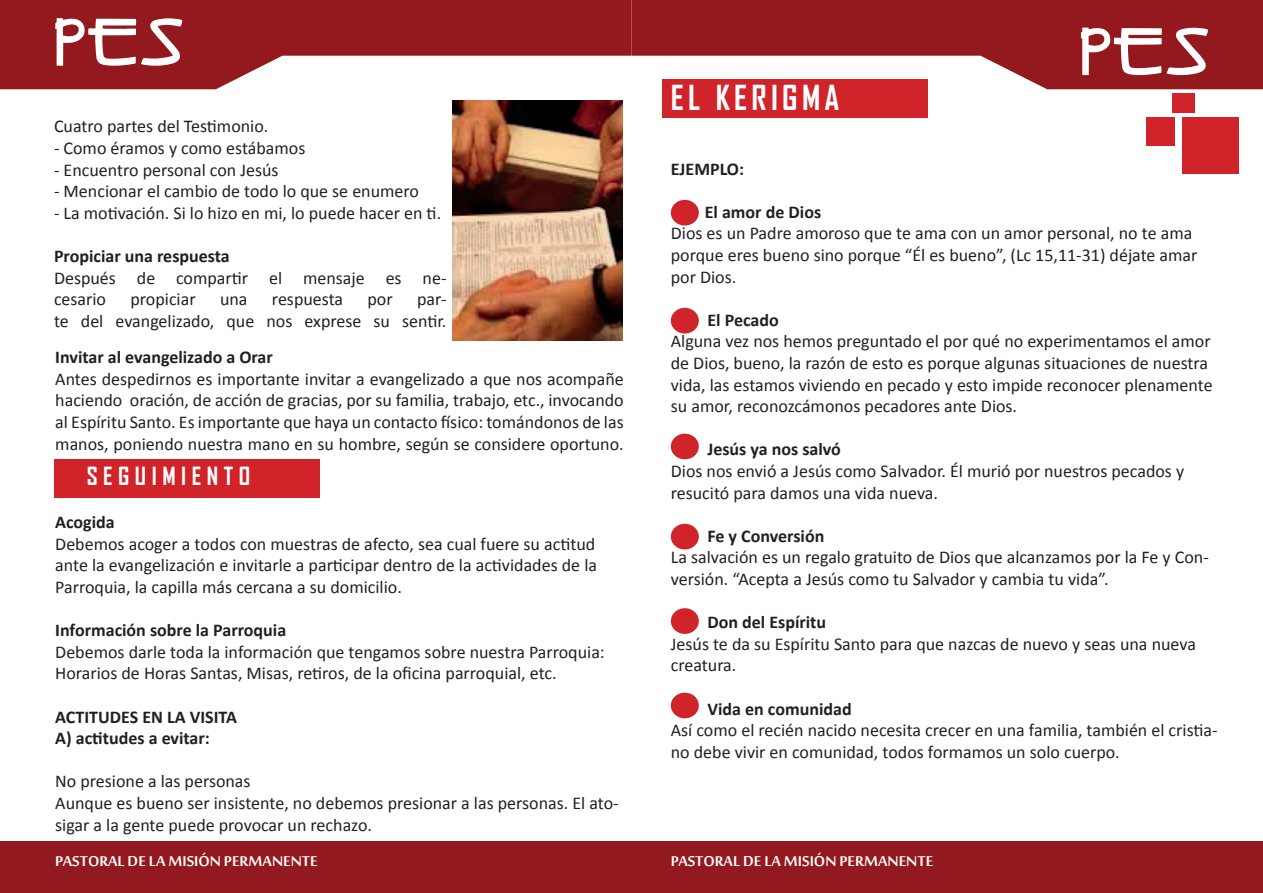
<style>
.page{position:relative;width:1263px;height:893px;background:#fff}
.page>*{position:absolute;margin:0;border:0;box-sizing:border-box;transform-origin:0 0}
.t1{font:67.5px "Castelani";color:#fff}
.t2{font:700 33px "Agency FB";letter-spacing:.13em;color:#fff}
.t3{font:700 24px "Agency FB";letter-spacing:.23em;color:#fff}
.t4{font:700 19.5px "Sakkal Majalla";color:#fff}
.t5{font:18px/21.6px "Calibri";color:#231f20}
.t6{font:700 18px/21.6px "Calibri";color:#231f20}
</style>
<div class="page">
<svg style="left:631px;top:0;width:632px;height:89px;fill:#93191e"></svg>
<svg style="left:0;top:0;width:631px;height:89px;fill:#93191e"></svg>
<div style="left:0;top:842px;width:1263px;height:51px;background:#931920"></div>
<div style="left:54px;top:459px;width:266px;height:38px;background:#d1232a"></div>
<div style="left:662px;top:79px;width:266px;height:39px;background:#d1232a"></div>
<div style="left:671px;top:200px;width:28px;height:26px;background:#d1232a;border-radius:50%"></div>
<div style="left:671px;top:308px;width:28px;height:25px;background:#d1232a;border-radius:50%"></div>
<div style="left:671px;top:434px;width:28px;height:25px;background:#d1232a;border-radius:50%"></div>
<div style="left:671px;top:524px;width:28px;height:25px;background:#d1232a;border-radius:50%"></div>
<div style="left:671px;top:608px;width:28px;height:26px;background:#d1232a;border-radius:50%"></div>
<div style="left:671px;top:693px;width:28px;height:25px;background:#d1232a;border-radius:50%"></div>
<div style="left:1182px;top:118px;width:57px;height:56px;background:#d1232a"></div>
<div style="left:1147px;top:118px;width:28px;height:28px;background:#d1232a"></div>
<div style="left:1172px;top:94px;width:23px;height:19px;background:#d1232a"></div>
<img style="left:453px;top:100px;width:169px;height:240px">
<h1 class="t1" style="left:55px;top:9px;width:132px">PES</h1>
<h1 class="t1" style="left:1081px;top:18px;width:132px">PES</h1>
<p class="t5" style="left:54px;top:116px;width:216px">Cuatro partes del Testimonio.</p>
<p class="t5" style="left:54px;top:137px;width:253px">- Como éramos y como estábamos</p>
<p class="t5" style="left:54px;top:159px;width:226px">- Encuentro personal con Jesús</p>
<p class="t5" style="left:54px;top:180px;width:367px">- Mencionar el cambio de todo lo que se enumero</p>
<p class="t5" style="left:54px;top:202px;width:389px">- La motivación. Si lo hizo en mi, lo puede hacer en ti.</p>
<p class="t6" style="left:54px;top:245px;width:177px">Propiciar una respuesta</p>
<p class="t5" style="left:54px;top:267px;width:394px">Después de compartir el mensaje es ne&shy;cesario</p>
<p class="t5" style="left:130px;top:288px;width:67px">propiciar</p>
<p class="t5" style="left:220px;top:288px;width:29px">una</p>
<p class="t5" style="left:272px;top:288px;width:73px">respuesta</p>
<p class="t5" style="left:367px;top:288px;width:27px">por</p>
<p class="t5" style="left:54px;top:288px;width:394px;text-align:right">par-<br>te del evangelizado, que nos exprese su sentir.</p>
<p class="t6" style="left:55px;top:346px;width:219px">Invitar al evangelizado a Orar</p>
<p class="t5" style="left:55px;top:368px;width:570px;text-align:justify">Antes despedirnos es importante invitar a evangelizado a que nos acompañe haciendo oración, de acción de gracias, por su familia, trabajo, etc., invocando al Espíritu Santo. Es importante que haya un contacto físico: tomándonos de las manos, poniendo nuestra mano en su hombre, según se considere oportuno.</p>
<h3 class="t3" style="left:87px;top:461px;width:165px">SEGUIMIENTO</h3>
<p class="t6" style="left:55px;top:511px;width:61px">Acogida</p>
<p class="t5" style="left:55px;top:533px;width:543px;text-align:justify">Debemos acoger a todos con muestras de afecto, sea cual fuere su actitud ante la evangelización e invitarle a participar dentro de la actividades de la Parroquia, la capilla más cercana a su domicilio.</p>
<p class="t6" style="left:55px;top:619px;width:232px">Información sobre la Parroquia</p>
<p class="t5" style="left:55px;top:641px;width:551px">Debemos darle toda la información que tengamos sobre nuestra Parroquia:<br>Horarios de Horas Santas, Misas, retiros, de la oficina parroquial, etc.</p>
<p class="t6" style="left:55px;top:706px;width:183px">ACTITUDES EN LA VISITA<br>A) actitudes a evitar:</p>
<p class="t5" style="left:55px;top:771px;width:565px">No presione a las personas<br>Aunque es bueno ser insistente, no debemos presionar a las personas. El ato&shy;sigar a la gente puede provocar un rechazo.</p>
<h2 class="t2" style="left:671px;top:77px;width:170px">EL KERIGMA</h2>
<p class="t6" style="left:671px;top:158px;width:75px">EJEMPLO:</p>
<p class="t6" style="left:671px;top:201px;width:152px">- El amor de Dios</p>
<p class="t5" style="left:671px;top:223px;width:528px">Dios es un Padre amoroso que te ama con un amor personal, no te ama porque eres bueno sino porque “Él es bueno”, (Lc 15,11-31) déjate amar por Dios.</p>
<p class="t6" style="left:707px;top:309px;width:73px">El Pecado</p>
<p class="t5" style="left:671px;top:331px;width:543px">Alguna vez nos hemos preguntado el por qué no experimentamos el amor de Dios, bueno, la razón de esto es porque algunas situaciones de nuestra vida, las estamos viviendo en pecado y esto impide reconocer plenamente su amor, reconozcámonos pecadores ante Dios.</p>
<p class="t6" style="left:707px;top:439px;width:135px">Jesús ya nos salvó</p>
<p class="t5" style="left:671px;top:460px;width:515px">Dios nos envió a Jesús como Salvador. Él murió por nuestros pecados y resucitó para damos una vida nueva.</p>
<p class="t6" style="left:707px;top:525px;width:118px">Fe y Conversión</p>
<p class="t5" style="left:671px;top:547px;width:540px">La salvación es un regalo gratuito de Dios que alcanzamos por la Fe y Con&shy;versión. “Acepta a Jesús como tu Salvador y cambia tu vida”.</p>
<p class="t6" style="left:707px;top:611px;width:120px">Don del Espíritu</p>
<p class="t5" style="left:671px;top:633px;width:527px">Jesús te da su Espíritu Santo para que nazcas de nuevo y seas una nueva creatura.</p>
<p class="t6" style="left:707px;top:698px;width:146px">Vida en comunidad</p>
<p class="t5" style="left:671px;top:720px;width:548px">Así como el recién nacido necesita crecer en una familia, también el cristia&shy;no debe vivir en comunidad, todos formamos un solo cuerpo.</p>
<p class="t4" style="left:55px;top:850px;width:264px">PASTORAL DE LA MISIÓN PERMANENTE</p>
<p class="t4" style="left:671px;top:850px;width:264px">PASTORAL DE LA MISIÓN PERMANENTE</p>
</div>
